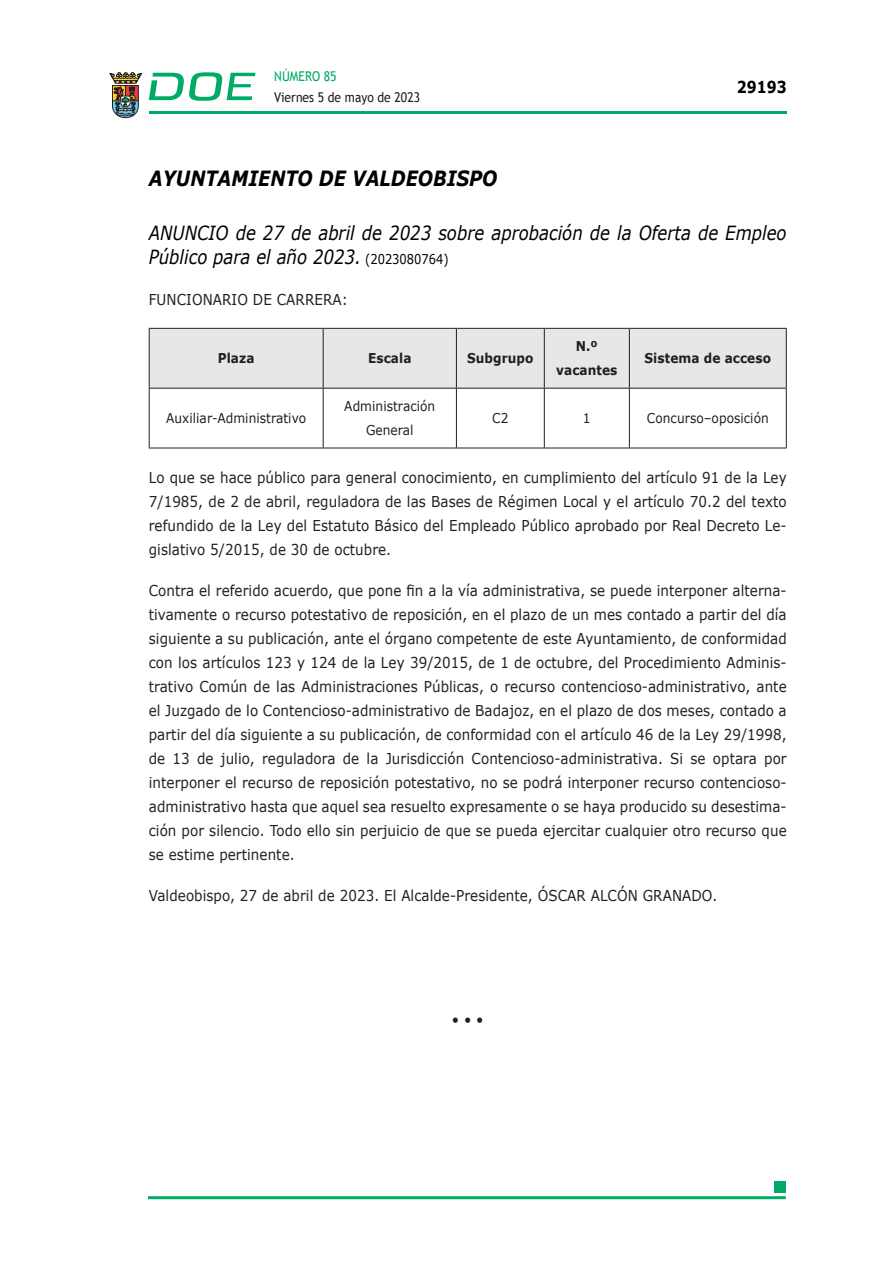
<style>
.page{position:relative;width:893px;height:1263px;background:#fff}
.page>*{position:absolute;margin:0;border:0;box-sizing:border-box;transform-origin:0 0}
.ORGANISMO{font:italic 700 21px "Verdana";color:#000;scale:.85 1}
.SUBORGANISMO{font:italic 19.5px/24px "Verdana";color:#000;scale:.85 1}
.t1{font:700 16.5px "Verdana";color:#000;scale:.85 1}
.CUERPO_DE_TEXTO{font:15px/24px "Verdana";letter-spacing:.005em;color:#231f20;text-align:justify;scale:.9 1}
.CUERPO_DE_TEXTO-2{font:13.5px/24px "Verdana";letter-spacing:.005em;color:#231f20;text-align:center;scale:.9 1}
.TABLATITULO{font:700 13.5px/24px "Verdana";letter-spacing:.005em;color:#231f20;text-align:center;scale:.9 1}
.t2{font:13.5px "Trebuchet MS";color:#231f20;scale:.9 1}
.t3{font:13.5px "Trebuchet MS";color:#00ab67;scale:.9 1}
.s1{font-style:normal;font-size:13.5px}
</style>
<div class="page">
<hr style="left:149px;top:111px;width:638px;height:3px;background:#00ab66">
<svg style="left:109px;top:72px;width:33px;height:46px"></svg>
<svg style="left:149px;top:72px;width:106px;height:29px"></svg>
<hr style="left:148px;top:1196px;width:638px;height:3px;background:#00ab66">
<div style="left:775px;top:1181px;width:11px;height:11px;background:#00ab66"></div>
<div style="left:150px;top:329px;width:636px;height:59px;background:#e6e7e9"></div>
<hr style="left:149px;top:328px;width:174px;height:1px;background:#231f20">
<hr style="left:323px;top:328px;width:133px;height:1px;background:#231f20">
<hr style="left:456px;top:328px;width:88px;height:1px;background:#231f20">
<hr style="left:544px;top:328px;width:85px;height:1px;background:#231f20">
<hr style="left:629px;top:328px;width:158px;height:1px;background:#231f20">
<hr style="left:149px;top:388px;width:174px;height:1px;background:#231f20">
<hr style="left:323px;top:388px;width:133px;height:1px;background:#231f20">
<hr style="left:456px;top:388px;width:88px;height:1px;background:#231f20">
<hr style="left:544px;top:388px;width:85px;height:1px;background:#231f20">
<hr style="left:629px;top:388px;width:158px;height:1px;background:#231f20">
<hr style="left:149px;top:448px;width:174px;height:1px;background:#231f20">
<hr style="left:323px;top:448px;width:133px;height:1px;background:#231f20">
<hr style="left:456px;top:448px;width:88px;height:1px;background:#231f20">
<hr style="left:544px;top:448px;width:85px;height:1px;background:#231f20">
<hr style="left:629px;top:448px;width:158px;height:1px;background:#231f20">
<hr style="left:149px;top:329px;width:1px;height:59px;background:#231f20">
<hr style="left:149px;top:389px;width:1px;height:59px;background:#231f20">
<hr style="left:323px;top:329px;width:1px;height:59px;background:#231f20">
<hr style="left:456px;top:329px;width:1px;height:59px;background:#231f20">
<hr style="left:544px;top:329px;width:1px;height:59px;background:#231f20">
<hr style="left:629px;top:329px;width:1px;height:59px;background:#231f20">
<hr style="left:786px;top:329px;width:1px;height:59px;background:#231f20">
<hr style="left:323px;top:389px;width:1px;height:59px;background:#231f20">
<hr style="left:456px;top:389px;width:1px;height:59px;background:#231f20">
<hr style="left:544px;top:389px;width:1px;height:59px;background:#231f20">
<hr style="left:629px;top:389px;width:1px;height:59px;background:#231f20">
<hr style="left:786px;top:389px;width:1px;height:59px;background:#231f20">
<p class="t3" style="left:274px;top:67px;width:71px">NÚMERO 85</p>
<p class="t2" style="left:274px;top:88px;width:163px">Viernes 5 de mayo de 2023</p>
<p class="t1" style="left:737px;top:75px;width:60px">29193</p>
<p class="ORGANISMO" style="left:149px;top:164px;width:412px">AYUNTAMIENTO DE VALDEOBISPO</p>
<p class="SUBORGANISMO" style="left:149px;top:221px;width:752px">ANUNCIO de 27 de abril de 2023 sobre aprobación de la Oferta de Empleo<br>Público para el año 2023. <span class="s1">(2023080764)</span></p>
<p class="CUERPO_DE_TEXTO" style="left:149px;top:287px;width:223px">FUNCIONARIO DE CARRERA:</p>
<p class="TABLATITULO" style="left:218px;top:346px;width:42px">Plaza</p>
<p class="TABLATITULO" style="left:368px;top:346px;width:50px">Escala</p>
<p class="TABLATITULO" style="left:467px;top:346px;width:75px">Subgrupo</p>
<p class="TABLATITULO" style="left:556px;top:334px;width:69px">N.º vacantes</p>
<p class="TABLATITULO" style="left:645px;top:346px;width:142px">Sistema de acceso</p>
<p class="CUERPO_DE_TEXTO-2" style="left:166px;top:406px;width:157px">Auxiliar-Administrativo</p>
<p class="CUERPO_DE_TEXTO-2" style="left:344px;top:394px;width:103px">Administración<br>General</p>
<p class="CUERPO_DE_TEXTO-2" style="left:492px;top:406px;width:20px">C2</p>
<p class="CUERPO_DE_TEXTO-2" style="left:583px;top:406px;width:10px">1</p>
<p class="CUERPO_DE_TEXTO-2" style="left:647px;top:406px;width:137px">Concurso–oposición</p>
<p class="CUERPO_DE_TEXTO" style="left:149px;top:466px;width:710px">Lo que se hace público para general conocimiento, en cumplimiento del artículo 91 de la Ley 7/1985, de 2 de abril, reguladora de las Bases de Régimen Local y el artículo 70.2 del texto refundido de la Ley del Estatuto Básico del Empleado Público aprobado por Real Decreto Le&shy;gislativo 5/2015, de 30 de octubre.</p>
<p class="CUERPO_DE_TEXTO" style="left:149px;top:579px;width:710px">Contra el referido acuerdo, que pone fin a la vía administrativa, se puede interponer alterna&shy;tivamente o recurso potestativo de reposición, en el plazo de un mes contado a partir del día siguiente a su publicación, ante el órgano competente de este Ayuntamiento, de conformidad con los artículos 123 y 124 de la Ley 39/2015, de 1 de octubre, del Procedimiento Adminis&shy;trativo Común de las Administraciones Públicas, o recurso contencioso-administrativo, ante el Juzgado de lo Contencioso-administrativo de Badajoz, en el plazo de dos meses, contado a partir del día siguiente a su publicación, de conformidad con el artículo 46 de la Ley 29/1998, de 13 de julio, reguladora de la Jurisdicción Contencioso-administrativa. Si se optara por interponer el recurso de reposición potestativo, no se podrá interponer recurso contencioso&shy;administrativo hasta que aquel sea resuelto expresamente o se haya producido su desestima&shy;ción por silencio. Todo ello sin perjuicio de que se pueda ejercitar cualquier otro recurso que se estime pertinente.</p>
<p class="CUERPO_DE_TEXTO" style="left:149px;top:884px;width:633px">Valdeobispo, 27 de abril de 2023. El Alcalde-Presidente, ÓSCAR ALCÓN GRANADO.</p>
<p class="CUERPO_DE_TEXTO" style="left:452px;top:1007px;width:37px">• • •</p>
</div>
